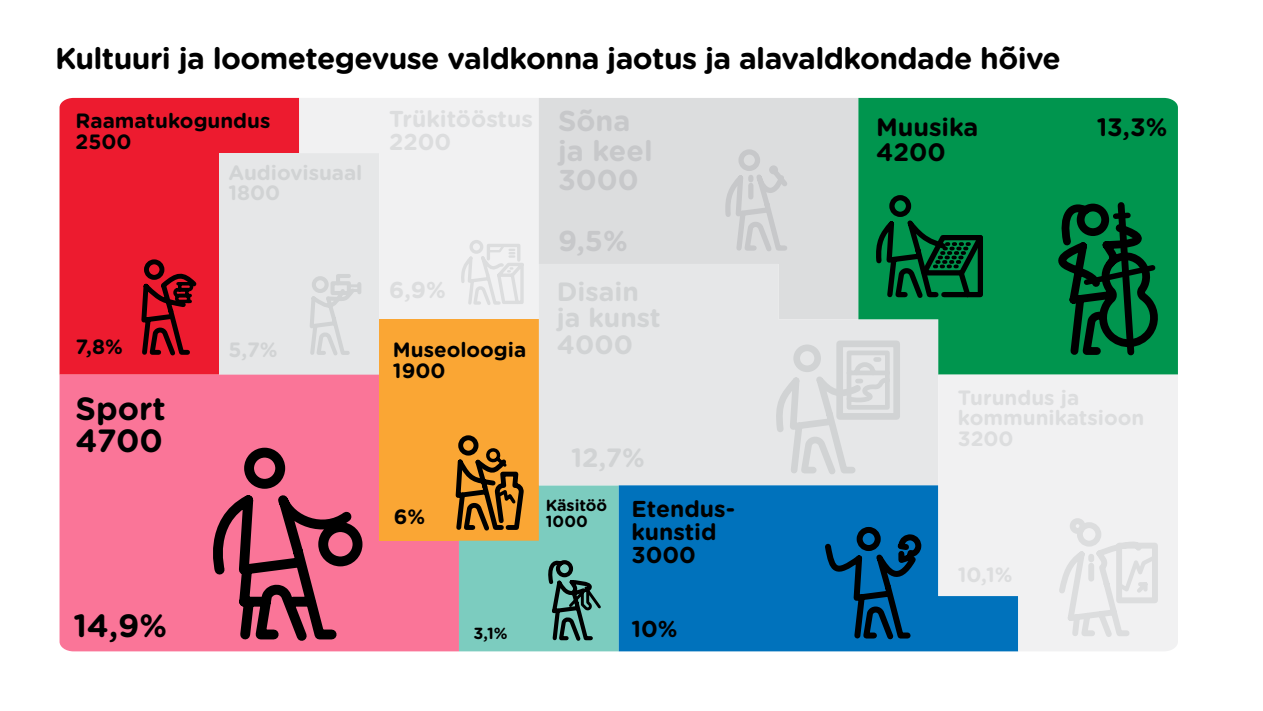
<style>
.page{position:relative;width:1263px;height:711px;background:#fff}
.page>*{position:absolute;margin:0;border:0;box-sizing:border-box;transform-origin:0 0}
.t1{font:700 32.1px/32.1px "Gotham Rounded";color:#000}
.t2{font:700 30px "Gotham Rounded";letter-spacing:-.02em;color:#000}
.t3{font:700 28.65px/29.2px "Gotham Rounded";color:#c7c8ca}
.t4{font:700 26.4px/26.4px "Gotham Rounded";color:#d1d3d4}
.t5{font:700 25.2px "Gotham Rounded";color:#000}
.t6{font:700 22.95px/23px "Gotham Rounded";color:#000}
.t7{font:700 22.95px/23px "Gotham Rounded";color:#dcddde}
.t8{font:700 20.7px/20.7px "Gotham Rounded";color:#000}
.t9{font:700 20.7px/20.7px "Gotham Rounded";color:#dcddde}
.t10{font:700 20.7px/20.7px "Gotham Rounded";color:#d1d3d4}
.t11{font:700 16.05px/16px "Gotham Rounded";color:#000}
</style>
<div class="page">
<div style="left:60px;top:98px;width:239px;height:276px;background:#ed1b2f"></div>
<div style="left:219px;top:153px;width:160px;height:221px;background:#e6e7e8"></div>
<div style="left:60px;top:374px;width:393px;height:277px;background:#fa7598"></div>
<svg style="left:299px;top:98px;width:240px;height:221px;fill:#f1f1f2"></svg>
<div style="left:379px;top:319px;width:160px;height:221px;background:#faa634"></div>
<div style="left:539px;top:98px;width:319px;height:166px;background:#dcddde"></div>
<svg style="left:539px;top:264px;width:399px;height:221px;background:#e5e6e7"></svg>
<div style="left:619px;top:485px;width:319px;height:166px;background:#0072bc"></div>
<div style="left:858px;top:98px;width:320px;height:276px;background:#00954e"></div>
<svg style="left:938px;top:374px;width:240px;height:277px;fill:#f1f1f2"></svg>
<svg style="left:207px;top:442px;width:160px;height:206px;background:#bb5772"></svg>
<svg style="left:723px;top:147px;width:69px;height:108px;background:#d6d7d8"></svg>
<div style="left:769px;top:165px;width:9px;height:9px;background:#c7c8ca;border-radius:50%"></div>
<svg style="left:1055px;top:515px;width:106px;height:126px"></svg>
<div style="left:1088px;top:565px;width:6px;height:13px;background:#dcddde"></div>
<svg style="left:460px;top:238px;width:65px;height:69px"></svg>
<div style="left:836px;top:340px;width:64px;height:79px;border:7px solid #d1d3d4"></div>
<svg style="left:774px;top:341px;width:118px;height:138px;background:#dedfe0"></svg>
<svg style="left:307px;top:272px;width:56px;height:83px"></svg>
<svg style="left:139px;top:257px;width:62px;height:102px;background:#a1121f"></svg>
<svg style="left:453px;top:432px;width:166px;height:219px"></svg>
<svg style="left:821px;top:523px;width:104px;height:120px;background:#005790"></svg>
<svg style="left:1032px;top:198px;width:135px;height:161px;background:#006836"></svg>
<svg style="left:874px;top:192px;width:115px;height:110px;background:#006937"></svg>
<p class="t2" style="left:55px;top:36px;width:1007px">Kultuuri ja loometegevuse valdkonna jaotus ja alavaldkondade hõive</p>
<p class="t8" style="left:76px;top:110px;width:196px">Raamatukogundus<br>2500</p>
<p class="t10" style="left:228px;top:161px;width:135px">Audiovisuaal<br>1800</p>
<p class="t8" style="left:76px;top:335px;width:49px">7,8%</p>
<p class="t1" style="left:76px;top:390px;width:92px">Sport<br>4700</p>
<p class="t10" style="left:228px;top:338px;width:51px">5,7%</p>
<p class="t1" style="left:73px;top:607px;width:95px">14,9%</p>
<p class="t7" style="left:389px;top:106px;width:145px">Trükitööstus<br>2200</p>
<p class="t3" style="left:558px;top:105px;width:96px">Sõna ja keel<br>3000</p>
<p class="t5" style="left:876px;top:108px;width:104px">Muusika</p>
<p class="t5" style="left:1097px;top:108px;width:72px">13,3%</p>
<p class="t5" style="left:876px;top:134px;width:71px">4200</p>
<p class="t3" style="left:558px;top:225px;width:71px">9,5%</p>
<p class="t4" style="left:557px;top:277px;width:105px">Disain ja kunst</p>
<p class="t8" style="left:393px;top:338px;width:241px">Museoloogia <sup>4000<br></sup>1900</p>
<p class="t7" style="left:389px;top:277px;width:58px">6,9%</p>
<p class="t8" style="left:394px;top:505px;width:33px">6%</p>
<p class="t11" style="left:473px;top:624px;width:36px">3,1%</p>
<p class="t4" style="left:571px;top:443px;width:75px">12,7%</p>
<p class="t11" style="left:546px;top:496px;width:63px">Käsitöö<br>1000</p>
<p class="t6" style="left:631px;top:496px;width:105px">Etendus&shy;kunstid<br>3000</p>
<p class="t6" style="left:631px;top:616px;width:48px">10%</p>
<p class="t9" style="left:958px;top:385px;width:188px">Turundus ja kommunikatsioon<br>3200</p>
<p class="t9" style="left:958px;top:562px;width:56px">10,1%</p>
</div>
